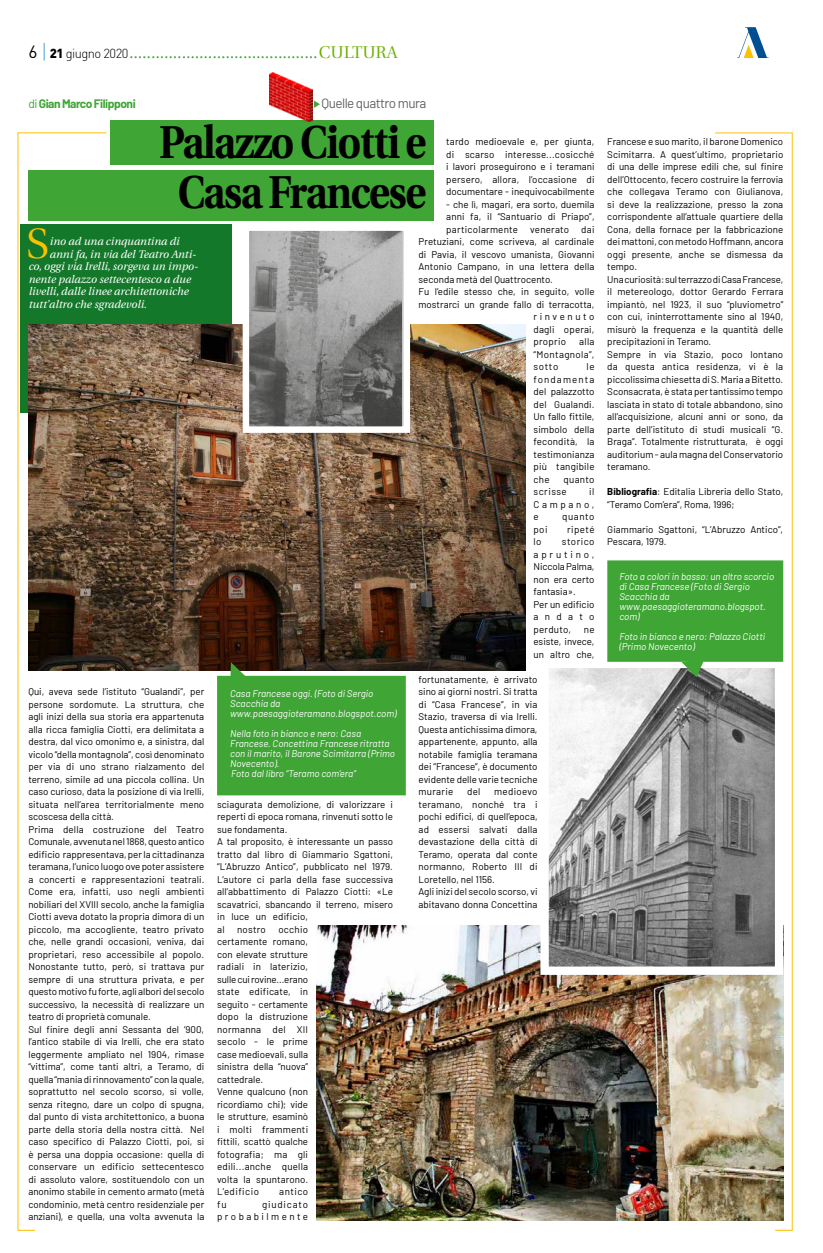
<style>
.page{position:relative;width:823px;height:1253px;background:#fff}
.page>*{position:absolute;margin:0;border:0;box-sizing:border-box;transform-origin:0 0}
.t1{font:700 46px/50px "Utopia";letter-spacing:-.03em;color:#000;text-align:center;scale:.87 1}
.t2{font:42.3px "Utopia Titling";color:#fdc100}
.t3{font:17px "Utopia Titling";letter-spacing:-.015em;color:#3fa535}
.t4{font:13.5px "Barlow";letter-spacing:-.04em;color:#646363}
.t5{font:700 12px "Barlow";letter-spacing:-.04em;color:#3fa535}
.t6{font:italic 11px "Utopia";color:#fff}
.t7{font:9.8px/12.5px "Barlow";color:#000}
.t8{font:italic 9.8px/10px "Barlow";color:#fff}
.t9{font:9.8px "Barlow";letter-spacing:.025em;color:#000}
.t10{font:9.8px/12.5px "Barlow";letter-spacing:.245em;color:#000;text-align:right}
.t11{font:9.8px/12.5px "Barlow";letter-spacing:.035em;color:#000}
.t12{font:9.8px "Barlow";letter-spacing:.02em;color:#000}
.t13{font:9.8px "Barlow";letter-spacing:.27em;color:#000}
.t14{font:9.8px "Barlow";letter-spacing:.03em;color:#000}
.s1{font-family:"DIN Pro";font-size:17.5px;color:#000}
.s2{font-family:"DIN Pro";font-size:20.5px;color:#007ec1}
.s3{font-family:"DIN Pro";font-weight:900;font-size:13px;color:#000}
.s4{font-family:"DIN Pro";font-weight:300;font-size:13px;color:#000}
.s5{color:#6eb000}
.s6{font-weight:400}
.s7{font-weight:700}
</style>
<div class="page">
<svg style="left:737px;top:27px;width:31px;height:31px"></svg>
<svg style="left:17px;top:132px;width:90px;height:1099px"></svg>
<div style="left:20px;top:224px;width:211px;height:189px;background:#13782a"></div>
<svg style="left:714px;top:132px;width:78px;height:1099px"></svg>
<img style="left:28px;top:325px;width:496px;height:345px">
<img style="left:316px;top:925px;width:466px;height:295px">
<svg style="left:239px;top:230px;width:174px;height:206px;background:#969594"></svg>
<svg style="left:217px;top:662px;width:188px;height:133px;background:#449f3a"></svg>
<div style="left:111px;top:120px;width:323px;height:45px;background:#3fa535"></div>
<div style="left:28px;top:170px;width:406px;height:50px;background:#3fa535"></div>
<svg style="left:314px;top:101px;width:6px;height:7px"></svg>
<img style="left:269px;top:73px;width:43px;height:49px">
<svg style="left:536px;top:655px;width:251px;height:324px"></svg>
<svg style="left:607px;top:560px;width:175px;height:117px;background:#54ad4c"></svg>
<h3 class="t3" style="left:28px;top:43px;width:370px"><span class="s1">6</span> <span class="s2">|</span> <span class="s3">21</span> <span class="s4">giugno 2020</span>...........................................<span class="s5">CULTURA</span></h3>
<p class="t5" style="left:28px;top:95px;width:109px"><span class="s6">di</span> Gian Marco Filipponi</p>
<h3 class="t4" style="left:321px;top:93px;width:106px">Quelle quattro mura</h3>
<h1 class="t1" style="left:159px;top:117px;width:308px">Palazzo Ciotti e<br>Casa Francese</h1>
<p class="t7" style="left:446px;top:135px;width:150px;text-align:justify">tardo medioevale e, per giunta, di scarso interesse...cosicché i lavori proseguirono e i teramani persero, allora, l’occasione di documentare - inequivocabilmente</p>
<p class="t7" style="left:446px;top:197px;width:150px">- che lì, magari, era sorto, duemila</p>
<p class="t7" style="left:446px;top:210px;width:150px">anni fa, il “Santuario di Priapo”,</p>
<p class="t9" style="left:446px;top:222px;width:150px">particolarmente venerato dai</p>
<p class="t7" style="left:418px;top:235px;width:177px">Pretuziani, come scriveva, al cardinale</p>
<p class="t7" style="left:418px;top:247px;width:177px">di Pavia, il vescovo umanista, Giovanni</p>
<p class="t7" style="left:418px;top:260px;width:177px">Antonio Campano, in una lettera della</p>
<p class="t7" style="left:418px;top:272px;width:136px">seconda metà del Quattrocento.</p>
<p class="t7" style="left:418px;top:285px;width:177px">Fu l’edile stesso che, in seguito, volle</p>
<p class="t7" style="left:418px;top:297px;width:177px">mostrarci un grande fallo di terracotta,</p>
<p class="t13" style="left:533px;top:310px;width:62px">rinvenuto</p>
<p class="t12" style="left:533px;top:322px;width:62px">dagli operai,</p>
<p class="t14" style="left:533px;top:335px;width:34px">proprio</p>
<h2 class="t2" style="left:26px;top:220px;width:25px">S</h2>
<p class="t6" style="left:50px;top:236px;width:131px">ino ad una cinquantina di</p>
<p class="t6" style="left:50px;top:248px;width:148px">anni fa, in via del Teatro Anti-</p>
<p class="t6" style="left:28px;top:261px;width:171px">co, oggi via Irelli, sorgeva un impo-</p>
<p class="t6" style="left:28px;top:273px;width:164px">nente palazzo settecentesco a due</p>
<p class="t6" style="left:28px;top:286px;width:161px">livelli, dalle linee architettoniche</p>
<p class="t6" style="left:28px;top:298px;width:120px">tutt’altro che sgradevoli.</p>
<p class="t7" style="left:533px;top:335px;width:62px;text-align:justify;text-indent:46px">alla “Montagnola”, sotto</p>
<p class="t7" style="left:533px;top:360px;width:62px;text-align:justify;text-indent:53px">le fondamenta del palazzotto del Gualandi.<br>Un fallo fittile, simbolo della fecondità, la testimonianza più tangibile che</p>
<p class="t11" style="left:533px;top:472px;width:62px;text-indent:30px">quanto scrisse</p>
<p class="t7" style="left:533px;top:485px;width:62px;text-align:justify;text-indent:56px">il Campano, e</p>
<p class="t7" style="left:562px;top:510px;width:34px">quanto</p>
<p class="t7" style="left:28px;top:685px;width:177px">Qui, aveva sede l’istituto “Gualandi”, per persone sordomute. La struttura, che agli inizi della sua storia era appartenuta alla ricca famiglia Ciotti, era delimitata a destra, dal vico omonimo e, a sinistra, dal vicolo “della montagnola”, così denominato per via di uno strano rialzamento del terreno, simile ad una piccola collina. Un caso curioso, data la posizione di via Irelli, situata nell’area territorialmente meno scoscesa della città.<br>Prima della costruzione del Teatro Comunale, avvenuta nel 1868, questo antico edificio rappresentava, per la cittadinanza teramana, l’unico luogo ove poter assistere a concerti e rappresentazioni teatrali.<br>Come era, infatti, uso negli ambienti nobiliari del XVIII secolo, anche la famiglia Ciotti aveva dotato la propria dimora di un piccolo, ma accogliente, teatro privato che, nelle grandi occasioni, veniva, dai proprietari, reso accessibile al popolo.<br>Nonostante tutto, però, si trattava pur sempre di una struttura privata, e per questo motivo fu forte, agli albori del secolo successivo, la necessità di realizzare un teatro di proprietà comunale.<br>Sul finire degli anni Sessanta del ‘900, l’antico stabile di via Irelli, che era stato leggermente ampliato nel 1904, rimase “vittima”, come tanti altri, a Teramo, di quella “mania di rinnovamento” con la quale, soprattutto nel secolo scorso, si volle, senza ritegno, dare un colpo di spugna, dal punto di vista architettonico, a buona parte della storia della nostra città. Nel caso specifico di Palazzo Ciotti, poi, si è persa una doppia occasione: quella di conservare un edificio settecentesco di assoluto valore, sostituendolo con un anonimo stabile in cemento armato (metà condominio, metà centro residenziale per anziani), e quella, una volta avvenuta la</p>
<p class="t8" style="left:230px;top:687px;width:168px">Casa Francese oggi. (Foto di Sergio<br>Scacchia da www.paesaggioteramano.blogspot.com)</p>
<p class="t8" style="left:230px;top:727px;width:166px">Nella foto in bianco e nero: Casa<br>Francese. Concettina Francese ritratta con il marito, il Barone Scimitarra (Primo<br>Novecento).<br>Foto dal libro “Teramo com’era”</p>
<p class="t7" style="left:217px;top:797px;width:177px">sciagurata demolizione, di valorizzare i reperti di epoca romana, rinvenuti sotto le sue fondamenta.<br>A tal proposito, è interessante un passo tratto dal libro di Giammario Sgattoni, “L’Abruzzo Antico”, pubblicato nel 1979.<br>L’autore ci parla della fase successiva all’abbattimento di Palazzo Ciotti: «Le scavatrici, sbancando il terreno, misero in luce un edificio,<br>al</p>
<p class="t7" style="left:217px;top:922px;width:93px;text-indent:61px">occhio certamente romano, con elevate strutture radiali in laterizio, sulle cui rovine...erano state edificate, in seguito - certamente dopo la distruzione normanna del XII secolo - le prime case medioevali, sulla sinistra della “nuova” cattedrale.<br>Venne qualcuno (non ricordiamo chi); vide le strutture, esaminò i molti frammenti fittili, scattò qualche fotografia; ma gli edili...anche quella volta la spuntarono.<br>L’edificio</p>
<p class="t7" style="left:237px;top:922px;width:30px">nostro</p>
<p class="t7" style="left:279px;top:1185px;width:30px">antico</p>
<p class="t10" style="left:217px;top:1197px;width:92px">giudicato probabilmente</p>
<p class="t7" style="left:217px;top:1197px;width:11px">fu</p>
<p class="t7" style="left:533px;top:522px;width:15px">poi</p>
<p class="t7" style="left:567px;top:522px;width:29px">ripeté</p>
<p class="t7" style="left:533px;top:535px;width:10px">lo</p>
<p class="t7" style="left:533px;top:535px;width:62px;text-indent:28px">storico aprutino,<br>Niccola Palma, non era certo fantasia».<br>Per un edificio andato perduto,</p>
<p class="t7" style="left:533px;top:622px;width:62px;text-align:justify;text-indent:50px">ne esiste, invece, un altro che,</p>
<p class="t7" style="left:418px;top:672px;width:120px;text-align:justify">fortunatamente, è arrivato sino ai giorni nostri. Si tratta di “Casa Francese”, in via Stazio, traversa di via Irelli.<br>Questa antichissima dimora, appartenente, appunto, alla notabile famiglia teramana dei “Francese”, è documento evidente delle varie tecniche murarie</p>
<p class="t7" style="left:418px;top:785px;width:120px;text-indent:76px">medioevo teramano, nonché tra i pochi edifici, di quell’epoca, ad essersi salvati dalla devastazione della città di<br>Teramo, operata dal conte normanno, Roberto III di<br>Loretello, nel 1156.<br>Agli inizi del secolo scorso, vi abitavano donna Concettina</p>
<p class="t7" style="left:467px;top:785px;width:15px">del</p>
<p class="t7" style="left:607px;top:135px;width:177px">Francese e suo marito, il barone Domenico Scimitarra. A quest’ultimo, proprietario di una delle imprese edili che, sul finire dell’Ottocento, fecero costruire la ferrovia che collegava Teramo con Giulianova, si deve la realizzazione, presso la zona corrispondente all’attuale quartiere della Cona, della fornace per la fabbricazione dei mattoni, con metodo Hoffmann, ancora oggi presente, anche se dismessa da tempo.<br>Una curiosità: sul terrazzo di Casa Francese, il metereologo, dottor Gerardo Ferrara impiantò, nel 1923, il suo “pluviometro” con cui, ininterrottamente sino al 1940, misurò la frequenza e la quantità delle precipitazioni in Teramo.<br>Sempre in via Stazio, poco lontano da questa antica residenza, vi è la piccolissima chiesetta di S. Maria a Bitetto.<br>Sconsacrata, è stata per tantissimo tempo lasciata in stato di totale abbandono, sino all’acquisizione, alcuni anni or sono, da parte dell’istituto di studi musicali “G.<br>Braga”. Totalmente ristrutturata, è oggi auditorium - aula magna del Conservatorio teramano.</p>
<p class="t7" style="left:607px;top:485px;width:177px"><span class="s7">Bibliografia</span>: Editalia Libreria dello Stato, “Teramo Com’era”, Roma, 1996;</p>
<p class="t7" style="left:607px;top:522px;width:177px">Giammario Sgattoni, “L’Abruzzo Antico”,<br>Pescara, 1979.</p>
<p class="t8" style="left:619px;top:571px;width:156px">Foto a colori in basso: un altro scorcio di Casa Francese (Foto di Sergio<br>Scacchia da www.paesaggioteramano.blogspot. com)</p>
<p class="t8" style="left:619px;top:631px;width:147px">Foto in bianco e nero: Palazzo Ciotti (Primo Novecento)</p>
</div>
